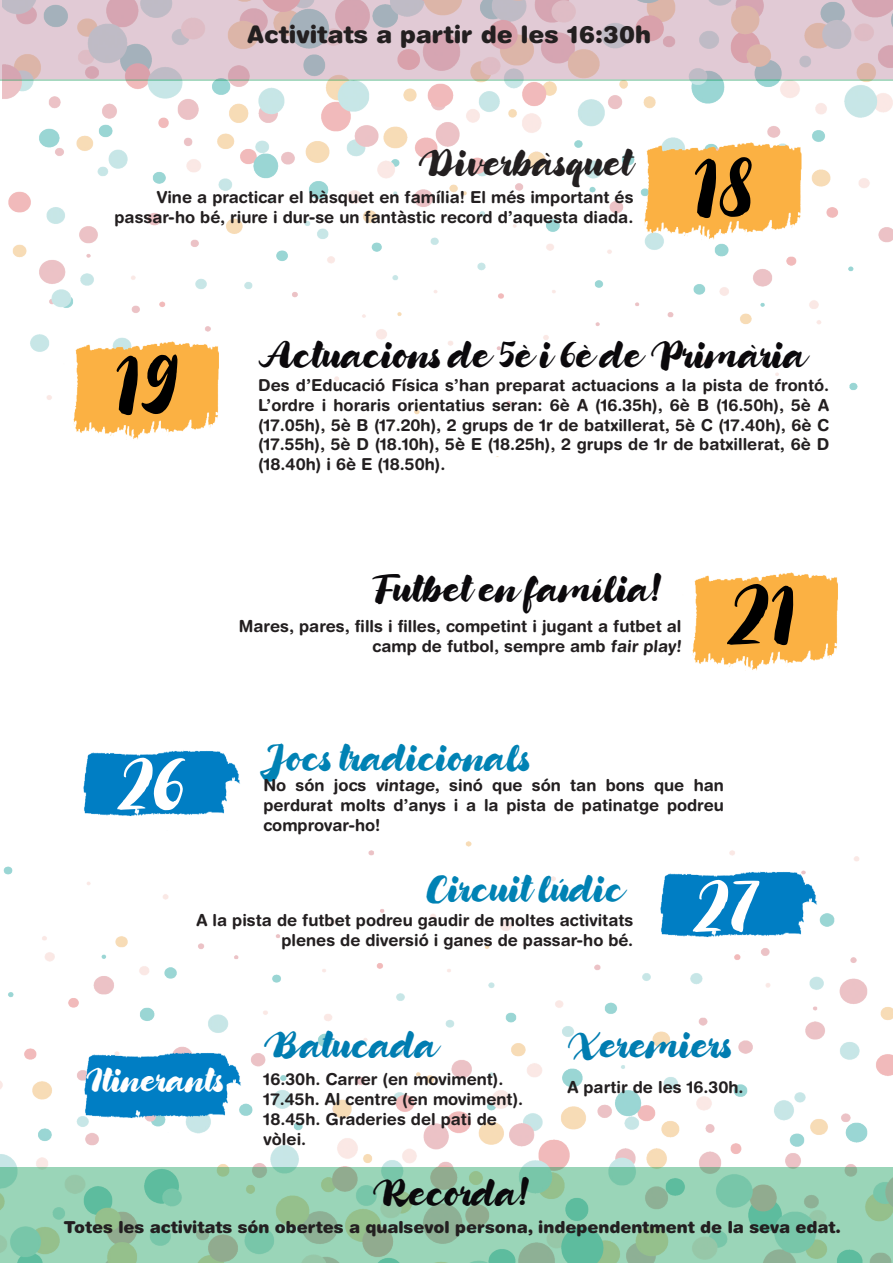
<style>
.page{position:relative;width:893px;height:1263px;background:#fff}
.page>*{position:absolute;margin:0;border:0;box-sizing:border-box;transform-origin:0 0}
.t1{font:63px "Candylicious";color:#000}
.t2{font:54px "Candylicious";color:#fff}
.t3{font:27px "Candylicious";color:#0b090c}
.t4{font:27px "Candylicious";color:#0082b4}
.t5{font:27px "Candylicious";color:#007db1}
.t6{font:27px "Candylicious";color:#231f20}
.t7{font:900 24px "Helvetica Rounded";color:#231f20}
.t8{font:24px "Candylicious";color:#fff}
.t9{font:700 16.5px/19.8px "Helvetica Rounded LT Std";color:#231f20;text-align:right}
.t10{font:900 16.5px "Helvetica Rounded";color:#231f20}
</style>
<div class="page">
<img style="left:692px;top:572px;width:146px;height:99px">
<img style="left:2px;top:81px;width:891px;height:376px">
<img style="left:0;top:841px;width:893px;height:326px">
<img style="left:64px;top:334px;width:173px;height:117px">
<img style="left:634px;top:135px;width:187px;height:117px">
<img style="left:83px;top:750px;width:157px;height:67px">
<img style="left:640px;top:856px;width:187px;height:96px">
<img style="left:65px;top:1036px;width:186px;height:96px">
<svg style="left:0;top:1167px;width:893px;height:96px;fill:#9ad5b8"></svg>
<svg style="left:0;top:0;width:893px;height:81px;fill:#e1cad5"></svg>
<h3 class="t7" style="left:248px;top:19px;width:405px">Activitats a partir de les 16:30h</h3>
<h3 class="t6" style="left:418px;top:143px;width:217px">Diverbàsquet</h3>
<h1 class="t1" style="left:693px;top:142px;width:62px">18</h1>
<p class="t9" style="left:115px;top:187px;width:520px">Vine a practicar el bàsquet en família! El més important és passar-ho bé, riure i dur-se un fantàstic record d’aquesta diada.</p>
<h1 class="t1" style="left:115px;top:339px;width:66px">19</h1>
<h3 class="t3" style="left:258px;top:335px;width:550px">Actuacions de 5è i 6è de Primària</h3>
<p class="t9" style="left:258px;top:375px;width:572px;text-align:justify">Des d’Educació Física s’han preparat actuacions a la pista de frontó.<br>L’ordre i horaris orientatius seran: 6è A (16.35h), 6è B (16.50h), 5è A (17.05h), 5è B (17.20h), 2 grups de 1r de batxillerat, 5è C (17.40h), 6è C (17.55h), 5è D (18.10h), 5è E (18.25h), 2 grups de 1r de batxillerat, 6è D (18.40h) i 6è E (18.50h).</p>
<h3 class="t3" style="left:370px;top:569px;width:293px">Futbet en família!</h3>
<p class="t9" style="left:239px;top:616px;width:446px">Mares, pares, fills i filles, competint i jugant a futbet al camp de futbol, sempre amb fair play!</p>
<h1 class="t1" style="left:725px;top:569px;width:71px">21</h1>
<h2 class="t2" style="left:116px;top:745px;width:72px">26</h2>
<h3 class="t4" style="left:259px;top:738px;width:274px">Jocs tradicionals</h3>
<p class="t9" style="left:263px;top:775px;width:462px;text-align:justify">No són jocs vintage, sinó que són tan bons que han perdurat molts d’anys i a la pista de patinatge podreu comprovar-ho!</p>
<h3 class="t4" style="left:426px;top:869px;width:200px">Circuit lúdic</h3>
<p class="t9" style="left:196px;top:910px;width:438px">A la pista de futbet podreu gaudir de moltes activitats plenes de diversió i ganes de passar-ho bé.</p>
<h2 class="t2" style="left:691px;top:867px;width:71px">27</h2>
<h3 class="t8" style="left:86px;top:1063px;width:142px">Itinerants</h3>
<h3 class="t5" style="left:264px;top:1025px;width:176px">Batucada</h3>
<h3 class="t5" style="left:567px;top:1025px;width:168px">Xeremiers</h3>
<p class="t9" style="left:264px;top:1069px;width:261px;text-align:left">16.30h. Carrer (en moviment).<br>17.45h. Al centre (en moviment).<br>18.45h. Graderies del pati de vòlei.</p>
<p class="t9" style="left:567px;top:1077px;width:178px">A partir de les 16.30h.</p>
<h3 class="t3" style="left:372px;top:1172px;width:159px">Recorda!</h3>
<p class="t10" style="left:64px;top:1217px;width:779px">Totes les activitats són obertes a qualsevol persona, independentment de la seva edat.</p>
</div>
